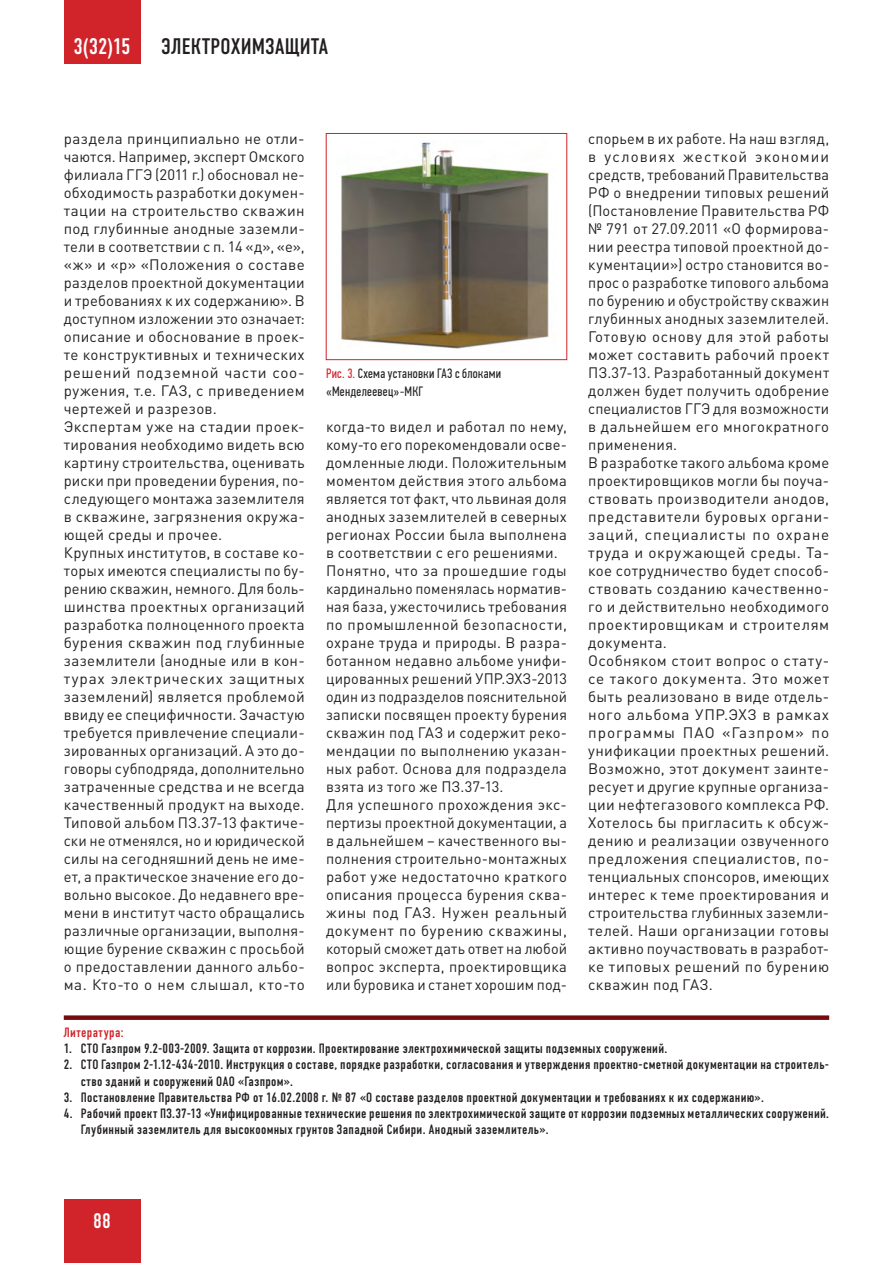
<style>
.page{position:relative;width:893px;height:1263px;background:#fff}
.page>*{position:absolute;margin:0;border:0;box-sizing:border-box;transform-origin:0 0}
.t1{font:22.5px "DIN Condensed C";letter-spacing:.015em;color:#231f20}
.t2{font:22.5px "DIN Condensed C";color:#fff}
.t3{font:21px "DIN Condensed C";color:#fff}
.body{font:15px/18px "DIN Pro";letter-spacing:.02em;color:#231f20;text-align:justify}
.t4{font:13.5px/16.2px "DIN Condensed C";letter-spacing:.025em;color:#231f20}
.podpisi_foto{font:13.5px/18px "PF Din Text Comp Pro";letter-spacing:.025em;color:#231f20}
.literatura_eng{font:13.5px "DIN Condensed C";letter-spacing:.035em;color:#d1232a}
.s1{color:#d1232a}
</style>
<div class="page">
<div style="left:64px;top:1199px;width:76px;height:64px;background:#d1232a"></div>
<div style="left:64px;top:0;width:76px;height:64px;background:#d1232a"></div>
<img style="left:339px;top:142px;width:210px;height:207px">
<div style="left:326px;top:133px;width:241px;height:227px;border:1px solid #d1232a"></div>
<div style="left:64px;top:1015px;width:765px;height:5px;background:#770c0e"></div>
<h1 class="t2" style="left:73px;top:34px;width:59px">3(32)15</h1>
<h1 class="t1" style="left:162px;top:34px;width:168px">ЭЛЕКТРОХИМЗАЩИТА</h1>
<p class="body" style="left:64px;top:129px;width:242px">раздела принципиально не отли&shy;чаются. Например, эксперт Омского филиала ГГЭ (2011 г.) обосновал не&shy;обходимость разработки докумен&shy;тации на строительство скважин под глубинные анодные заземли&shy;тели в соответствии с п. 14 «д», «е», «ж» и «р» «Положения о составе разделов проектной документации и требованиях к их содержанию». В доступном изложении это означает: описание и обоснование в проек&shy;те конструктивных и технических решений подземной части соо&shy;ружения, т.е. ГАЗ, с приведением чертежей и разрезов.</p>
<p class="body" style="left:64px;top:417px;width:242px">Экспертам уже на стадии проек&shy;тирования необходимо видеть всю картину строительства, оценивать риски при проведении бурения, по&shy;следующего монтажа заземлителя в скважине, загрязнения окружа&shy;ющей среды и прочее.</p>
<p class="body" style="left:64px;top:543px;width:242px">Крупных институтов, в составе ко&shy;торых имеются специалисты по бу&shy;рению скважин, немного. Для боль&shy;шинства проектных организаций разработка полноценного проекта бурения скважин под глубинные заземлители (анодные или в кон&shy;турах электрических защитных заземлений) является проблемой ввиду ее специфичности. Зачастую требуется привлечение специали&shy;зированных организаций. А это до&shy;говоры субподряда, дополнительно затраченные средства и не всегда качественный продукт на выходе.</p>
<p class="body" style="left:64px;top:813px;width:242px">Типовой альбом ПЗ.37-13 фактиче&shy;ски не отменялся, но и юридической силы на сегодняшний день не име&shy;ет, а практическое значение его до&shy;вольно высокое. До недавнего вре&shy;мени в институт часто обращались различные организации, выполня&shy;ющие бурение скважин с просьбой о предоставлении данного альбо&shy;ма. Кто-то о нем слышал, кто-то</p>
<p class="podpisi_foto" style="left:326px;top:365px;width:177px"><span class="s1">Рис. 3.</span> Схема установки ГАЗ с блоками «Менделеевец»-МКГ</p>
<p class="body" style="left:326px;top:417px;width:242px">когда-то видел и работал по нему, кому-то его порекомендовали осве&shy;домленные люди. Положительным моментом действия этого альбома является тот факт, что львиная доля анодных заземлителей в северных регионах России была выполнена в соответствии с его решениями.</p>
<p class="body" style="left:326px;top:561px;width:242px">Понятно, что за прошедшие годы кардинально поменялась норматив&shy;ная база, ужесточились требования по промышленной безопасности, охране труда и природы. В разра&shy;ботанном недавно альбоме унифи&shy;цированных решений УПР.ЭХЗ-2013 один из подразделов пояснительной записки посвящен проекту бурения скважин под ГАЗ и содержит реко&shy;мендации по выполнению указан&shy;ных работ. Основа для подраздела взята из того же ПЗ.37-13.</p>
<p class="body" style="left:326px;top:795px;width:242px">Для успешного прохождения экс&shy;пертизы проектной документации, а в дальнейшем – качественного вы&shy;полнения строительно-монтажных работ уже недостаточно краткого описания процесса бурения сква&shy;жины под ГАЗ. Нужен реальный документ по бурению скважины, который сможет дать ответ на любой вопрос эксперта, проектировщика или буровика и станет хорошим под-</p>
<p class="body" style="left:588px;top:129px;width:242px">спорьем в их работе. На наш взгляд, в условиях жесткой экономии средств, требований Правительства РФ о внедрении типовых решений (Постановление Правительства РФ № 791 от 27.09.2011 «О формирова&shy;нии реестра типовой проектной до&shy;кументации») остро становится во&shy;прос о разработке типового альбома по бурению и обустройству скважин глубинных анодных заземлителей.<br>Готовую основу для этой работы может составить рабочий проект ПЗ.37-13. Разработанный документ должен будет получить одобрение специалистов ГГЭ для возможности в дальнейшем его многократного применения.</p>
<p class="body" style="left:588px;top:453px;width:242px">В разработке такого альбома кроме проектировщиков могли бы поуча&shy;ствовать производители анодов, представители буровых органи&shy;заций, специалисты по охране труда и окружающей среды. Та&shy;кое сотрудничество будет способ&shy;ствовать созданию качественно&shy;го и действительно необходимого проектировщикам и строителям документа.</p>
<p class="body" style="left:588px;top:651px;width:242px">Особняком стоит вопрос о стату&shy;се такого документа. Это может быть реализовано в виде отдель&shy;ного альбома УПР.ЭХЗ в рамках программы ПАО «Газпром» по унификации проектных решений.<br>Возможно, этот документ заинте&shy;ресует и другие крупные организа&shy;ции нефтегазового комплекса РФ.<br>Хотелось бы пригласить к обсуж&shy;дению и реализации озвученного предложения специалистов, по&shy;тенциальных спонсоров, имеющих интерес к теме проектирования и строительства глубинных заземли&shy;телей. Наши организации готовы активно поучаствовать в разработ&shy;ке типовых решений по бурению скважин под ГАЗ.</p>
<p class="literatura_eng" style="left:64px;top:1025px;width:61px">Литература:</p>
<p class="t4" style="left:64px;top:1041px;width:605px">1. СТО Газпром 9.2-003-2009. Защита от коррозии. Проектирование электрохимической защиты подземных сооружений.</p>
<p class="t4" style="left:81px;top:1057px;width:750px;text-indent:-17px">2. СТО Газпром 2-1.12-434-2010. Инструкция о составе, порядке разработки, согласования и утверждения проектно-сметной документации на строитель&shy;ство зданий и сооружений ОАО «Газпром».</p>
<p class="t4" style="left:64px;top:1089px;width:702px">3. Постановление Правительства РФ от 16.02.2008 г. № 87 «О составе разделов проектной документации и требованиях к их содержанию».</p>
<p class="t4" style="left:81px;top:1105px;width:750px;text-indent:-17px">4. Рабочий проект ПЗ.37-13 «Унифицированные технические решения по электрохимической защите от коррозии подземных металлических сооружений.<br>Глубинный заземлитель для высокоомных грунтов Западной Сибири. Анодный заземлитель».</p>
<h2 class="t3" style="left:93px;top:1208px;width:19px">88</h2>
</div>
